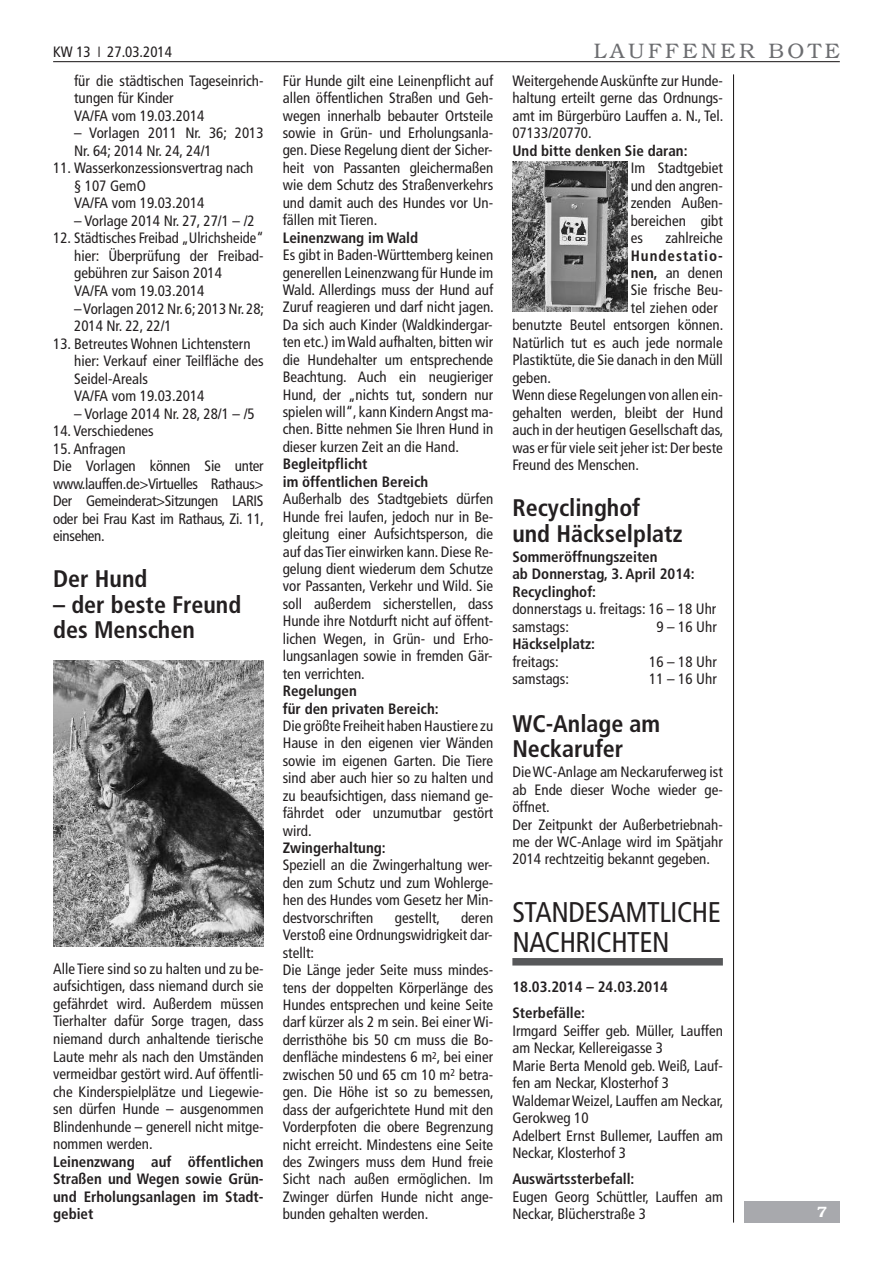
<style>
.page{position:relative;width:893px;height:1263px;background:#fff}
.page>*{position:absolute;margin:0;border:0;box-sizing:border-box;transform-origin:0 0}
.t1{font:condensed 28.5px/30px "Frutiger LT";letter-spacing:-.015em;color:#231f20}
.t2{font:700 condensed 24px/25.8px "Frutiger LT";color:#231f20}
.t3{font:300 21px "Bookman LT";letter-spacing:.175em;color:#6c6d70}
.t4{font:condensed 15px/17.4px "Frutiger LT";color:#231f20}
.t5{font:700 condensed 15px/17.5px "Frutiger LT";color:#231f20}
.t6{font:condensed 15px/17.5px "Frutiger LT";letter-spacing:-.02em;color:#231f20}
.t7{font:700 condensed 15px "Frutiger LT";letter-spacing:.065em;color:#231f20}
.t8{font:600 15px "Bookman LT";color:#fff}
.s1{font-weight:700}
</style>
<div class="page">
<hr style="left:733px;top:74px;width:1px;height:1148px;background:#231f20">
<hr style="left:53px;top:61px;width:787px;height:1px;background:#231f20">
<div style="left:744px;top:1201px;width:96px;height:21px;background:#a8a9ad"></div>
<img style="left:53px;top:660px;width:210px;height:286px">
<img style="left:512px;top:162px;width:115px;height:149px">
<div style="left:512px;top:958px;width:210px;height:7px;background:#57585a"></div>
<p class="t4" style="left:53px;top:44px;width:120px">KW 13 ❘ 27.03.2014</p>
<h3 class="t3" style="left:594px;top:38px;width:247px">LAUFFENER BOTE</h3>
<p class="t4" style="left:74px;top:73px;width:191px">für die städtischen Tageseinrich&shy;tungen für Kinder<br>VA/FA vom 19.03.2014</p>
<p class="t4" style="left:74px;top:125px;width:191px">– Vorlagen 2011 Nr. 36; 2013<br>Nr. 64; 2014 Nr. 24, 24/1</p>
<p class="t4" style="left:74px;top:160px;width:181px;text-indent:-21px">11. Wasserkonzessionsvertrag nach § 107 GemO<br>VA/FA vom 19.03.2014</p>
<p class="t4" style="left:74px;top:213px;width:182px">– Vorlage 2014 Nr. 27, 27/1 – /2</p>
<p class="t4" style="left:74px;top:231px;width:192px;text-indent:-21px">12. Städtisches Freibad „Ulrichsheide“ hier: Überprüfung der Freibad&shy;gebühren zur Saison 2014<br>VA/FA vom 19.03.2014 –Vorlagen 2012 Nr. 6; 2013 Nr. 28;<br>2014 Nr. 22, 22/1</p>
<p class="t4" style="left:74px;top:336px;width:191px;text-indent:-21px">13. Betreutes Wohnen Lichtenstern hier: Verkauf einer Teilfläche des<br>Seidel-Areals<br>VA/FA vom 19.03.2014</p>
<p class="t4" style="left:74px;top:406px;width:182px">– Vorlage 2014 Nr. 28, 28/1 – /5</p>
<p class="t4" style="left:53px;top:423px;width:102px">14. Verschiedenes</p>
<p class="t6" style="left:53px;top:441px;width:213px">15. Anfragen<br>Die Vorlagen können Sie unter www.lauffen.de&gt;Virtuelles Rathaus&gt;<br>Der Gemeinderat&gt;Sitzungen LARIS oder bei Frau Kast im Rathaus, Zi. 11, einsehen.</p>
<h2 class="t2" style="left:53px;top:567px;width:96px">Der Hund</h2>
<h2 class="t2" style="left:53px;top:593px;width:190px">– der beste Freund des Menschen</h2>
<p class="t4" style="left:53px;top:961px;width:212px;text-align:justify">Alle Tiere sind so zu halten und zu be&shy;aufsichtigen, dass niemand durch sie gefährdet wird. Außerdem müssen Tierhalter dafür Sorge tragen, dass niemand durch anhaltende tierische Laute mehr als nach den Umständen vermeidbar gestört wird.Auf öffentli&shy;che Kinderspielplätze und Liegewie&shy;sen dürfen Hunde – ausgenommen Blindenhunde – generell nicht mitge&shy;nommen werden.</p>
<p class="t5" style="left:53px;top:1154px;width:212px;text-align:justify">Leinenzwang auf öffentlichen Straßen und Wegen sowie Grün&shy;und Erholungsanlagen im Stadt&shy;gebiet</p>
<p class="t4" style="left:283px;top:73px;width:212px;text-align:justify">Für Hunde gilt eine Leinenpflicht auf allen öffentlichen Straßen und Geh&shy;wegen innerhalb bebauter Ortsteile sowie in Grün- und Erholungsanla&shy;gen. Diese Regelung dient der Sicher&shy;heit von Passanten gleichermaßen wie dem Schutz des Straßenverkehrs und damit auch des Hundes vor Un&shy;fällen mit Tieren.</p>
<p class="t5" style="left:283px;top:230px;width:137px">Leinenzwang im Wald</p>
<p class="t4" style="left:283px;top:247px;width:213px;text-align:justify">Es gibt in Baden-Württemberg keinen generellen Leinenzwang für Hunde im Wald. Allerdings muss der Hund auf Zuruf reagieren und darf nicht jagen.<br>Da sich auch Kinder (Waldkindergar&shy;ten etc.) imWald aufhalten, bitten wir die Hundehalter um entsprechende Beachtung. Auch ein neugieriger Hund, der „nichts tut, sondern nur spielen will“, kann KindernAngst ma&shy;chen. Bitte nehmen Sie Ihren Hund in dieser kurzen Zeit an die Hand.</p>
<p class="t5" style="left:283px;top:457px;width:147px">Begleitpflicht<br>im öffentlichen Bereich</p>
<p class="t4" style="left:283px;top:491px;width:212px;text-align:justify">Außerhalb des Stadtgebiets dürfen Hunde frei laufen, jedoch nur in Be&shy;gleitung einer Aufsichtsperson, die auf das Tier einwirken kann. Diese Re&shy;gelung dient wiederum dem Schutze vor Passanten, Verkehr und Wild. Sie soll außerdem sicherstellen, dass Hunde ihre Notdurft nicht auf öffent&shy;lichen Wegen, in Grün- und Erho&shy;lungsanlagen sowie in fremden Gär&shy;ten verrichten.</p>
<p class="t5" style="left:283px;top:683px;width:157px">Regelungen<br>für den privaten Bereich:</p>
<p class="t4" style="left:283px;top:718px;width:212px;text-align:justify">Die größte Freiheit habenHaustiere zu Hause in den eigenen vier Wänden sowie im eigenen Garten. Die Tiere sind aber auch hier so zu halten und zu beaufsichtigen, dass niemand ge&shy;fährdet oder unzumutbar gestört wird.</p>
<p class="t5" style="left:283px;top:840px;width:105px">Zwingerhaltung:</p>
<p class="t4" style="left:283px;top:858px;width:212px;text-align:justify">Speziell an die Zwingerhaltung wer&shy;den zum Schutz und zum Wohlerge&shy;hen des Hundes vom Gesetz her Min&shy;destvorschriften</p>
<p class="t4" style="left:283px;top:910px;width:213px;text-indent:178px">deren<br>Verstoß eine Ordnungswidrigkeit dar&shy;stellt:<br>Die Länge jeder Seite muss mindes&shy;tens der doppelten Körperlänge des<br>Hundes entsprechen und keine Seite darf kürzer als 2 m sein. Bei einer Wi&shy;derristhöhe bis 50 cm muss die Bo&shy;denfläche mindestens 6 m<sup>2</sup>, bei einer zwischen 50 und 65 cm 10 m<sup>2</sup> betra&shy;gen. Die Höhe ist so zu bemessen, dass der aufgerichtete Hund mit den<br>Vorderpfoten die obere Begrenzung nicht erreicht. Mindestens eine Seite des Zwingers muss dem Hund freie<br>Sicht nach außen ermöglichen. Im<br>Zwinger dürfen Hunde nicht ange&shy;bunden gehalten werden.</p>
<p class="t4" style="left:395px;top:910px;width:47px">gestellt,</p>
<p class="t4" style="left:512px;top:73px;width:213px;text-align:justify">WeitergehendeAuskünfte zur Hunde&shy;haltung erteilt gerne das Ordnungs&shy;amt im Bürgerbüro Lauffen a. N., Tel.<br>07133/20770.</p>
<p class="t5" style="left:512px;top:143px;width:177px">Und bitte denken Sie daran:</p>
<p class="t4" style="left:631px;top:160px;width:94px;text-align:justify">Im Stadtgebiet und den angren&shy;zenden Außen&shy;bereichen gibt es</p>
<p class="t4" style="left:665px;top:230px;width:59px">zahlreiche</p>
<p class="t7" style="left:631px;top:249px;width:94px">Hundestatio-</p>
<p class="t4" style="left:631px;top:265px;width:94px"><span class="s1">nen,</span> an denen</p>
<p class="t4" style="left:631px;top:283px;width:94px">Sie frische Beu-</p>
<p class="t4" style="left:631px;top:300px;width:89px">tel ziehen oder</p>
<p class="t4" style="left:512px;top:318px;width:213px">benutzte Beutel entsorgen können.</p>
<p class="t4" style="left:512px;top:335px;width:212px">Natürlich tut es auch jede normale</p>
<p class="t4" style="left:512px;top:353px;width:212px">Plastiktüte, die Sie danach in den Müll</p>
<p class="t4" style="left:512px;top:370px;width:40px">geben.</p>
<p class="t4" style="left:512px;top:388px;width:212px">Wenn diese Regelungen von allen ein-</p>
<p class="t4" style="left:512px;top:405px;width:212px">gehalten werden, bleibt der Hund</p>
<p class="t4" style="left:512px;top:423px;width:213px">auch in der heutigen Gesellschaft das,</p>
<p class="t4" style="left:512px;top:440px;width:212px">was er für viele seit jeher ist:Der beste</p>
<p class="t4" style="left:512px;top:458px;width:128px">Freund des Menschen.</p>
<h2 class="t2" style="left:512px;top:497px;width:172px">Recyclinghof und Häckselplatz</h2>
<p class="t5" style="left:512px;top:549px;width:184px">Sommeröffnungszeiten<br>ab Donnerstag, 3. April 2014:<br>Recyclinghof:</p>
<p class="t4" style="left:512px;top:601px;width:205px">donnerstags u. freitags: 16 – 18 Uhr samstags:</p>
<p class="t4" style="left:656px;top:619px;width:62px">9 – 16 Uhr</p>
<p class="t5" style="left:512px;top:636px;width:84px">Häckselplatz:</p>
<p class="t4" style="left:512px;top:654px;width:48px">freitags:</p>
<p class="t4" style="left:649px;top:654px;width:69px">16 – 18 Uhr</p>
<p class="t4" style="left:512px;top:671px;width:58px">samstags:</p>
<p class="t4" style="left:649px;top:671px;width:69px">11 – 16 Uhr</p>
<h2 class="t2" style="left:512px;top:712px;width:149px">WC-Anlage am<br>Neckarufer</h2>
<p class="t4" style="left:512px;top:764px;width:212px">DieWC-Anlage am Neckaruferweg ist ab Ende dieser Woche wieder ge&shy;öffnet.<br>Der Zeitpunkt der Außerbetriebnah&shy;me der WC-Anlage wird im Spätjahr<br>2014 rechtzeitig bekannt gegeben.</p>
<h1 class="t1" style="left:512px;top:899px;width:210px">STANDESAMTLICHE<br>NACHRICHTEN</h1>
<p class="t5" style="left:512px;top:975px;width:157px;line-height:26px">18.03.2014 – 24.03.2014<br>Sterbefälle:</p>
<p class="t4" style="left:512px;top:1023px;width:213px">Irmgard Seiffer geb. Müller, Lauffen am Neckar, Kellereigasse 3<br>Marie Berta Menold geb. Weiß, Lauf&shy;fen am Neckar, Klosterhof 3<br>WaldemarWeizel, Lauffen am Neckar,<br>Gerokweg 10<br>Adelbert Ernst Bullemer, Lauffen am<br>Neckar, Klosterhof 3</p>
<p class="t5" style="left:512px;top:1171px;width:124px">Auswärtssterbefall:</p>
<p class="t4" style="left:512px;top:1189px;width:212px">Eugen Georg Schüttler, Lauffen am<br>Neckar, Blücherstraße 3</p>
<p class="t8" style="left:817px;top:1203px;width:11px">7</p>
</div>
